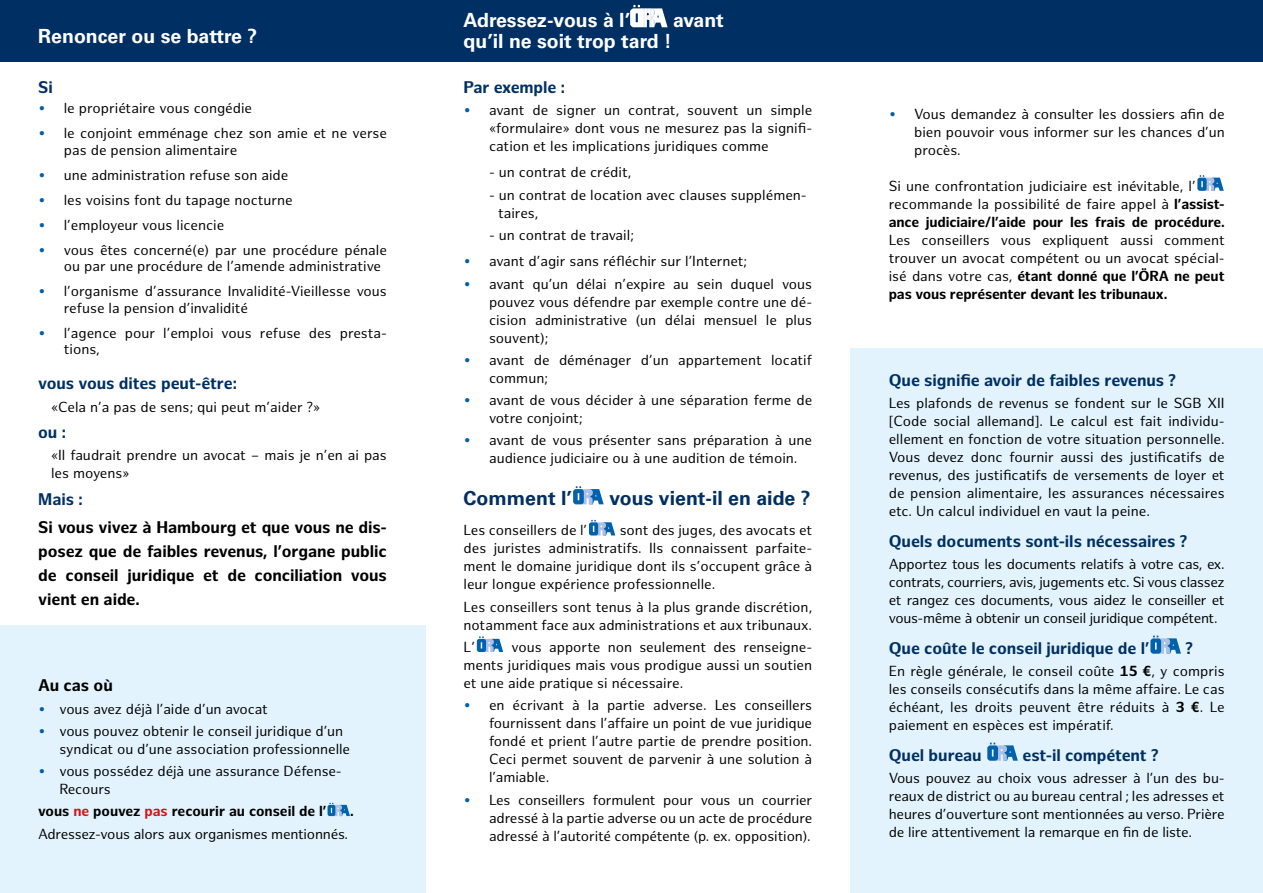
<style>
.page{position:relative;width:1263px;height:893px;background:#fff}
.page>*{position:absolute;margin:0;border:0;box-sizing:border-box;transform-origin:0 0}
.t1{font:700 19.5px "Univers LT Std";color:#fff}
.t2{font:700 19.5px "Univers LT Std";color:#003063}
.t3{font:700 16.5px "Hamburg Sans";letter-spacing:-.005em;color:#003063}
.t4{font:700 16.5px/24px "Hamburg Sans";letter-spacing:-.005em;color:#000;text-align:justify}
.t5{font:14.25px/18px "Hamburg Sans";color:#000}
.t6{font:700 14.25px "Hamburg Sans";color:#000}
.s1{font-size:18px;color:#005da9}
.s2{color:#cd171a}
.s3{font-weight:700}
</style>
<div class="page">
<div style="left:0;top:0;width:1263px;height:62px;background:#003063"></div>
<div style="left:0;top:625px;width:425px;height:268px;background:#e2f3fd"></div>
<div style="left:850px;top:349px;width:413px;height:544px;background:#e2f3fd"></div>
<svg style="left:630px;top:5px;width:38px;height:22px"></svg>
<svg style="left:573px;top:486px;width:31px;height:18px"></svg>
<svg style="left:589px;top:520px;width:26px;height:15px"></svg>
<svg style="left:477px;top:636px;width:26px;height:16px"></svg>
<svg style="left:1197px;top:175px;width:27px;height:16px"></svg>
<svg style="left:1150px;top:636px;width:31px;height:18px"></svg>
<svg style="left:987px;top:743px;width:31px;height:18px"></svg>
<svg style="left:328px;top:803px;width:22px;height:13px"></svg>
<h1 class="t1" style="left:38px;top:25px;width:220px">Renoncer ou se battre ?</h1>
<p class="t3" style="left:38px;top:77px;width:16px">Si</p>
<p class="t5" style="left:38px;top:100px;width:215px"><span class="s1">•</span> le propriétaire vous congédie</p>
<p class="t5" style="left:64px;top:126px;width:325px;line-height:16.5px;text-indent:-26px"><span class="s1">•</span> le conjoint emménage chez son amie et ne verse pas de pension alimentaire</p>
<p class="t5" style="left:38px;top:166px;width:252px"><span class="s1">•</span> une administration refuse son aide</p>
<p class="t5" style="left:38px;top:191px;width:256px"><span class="s1">•</span> les voisins font du tapage nocturne</p>
<p class="t5" style="left:38px;top:216px;width:187px"><span class="s1">•</span> l’employeur vous licencie</p>
<p class="t5" style="left:64px;top:242px;width:325px;line-height:16.5px;text-indent:-26px"><span class="s1">•</span> vous êtes concerné(e) par une procédure pénale ou par une procédure de l’amende administrative</p>
<p class="t5" style="left:64px;top:284px;width:325px;line-height:16.5px;text-indent:-26px"><span class="s1">•</span> l’organisme d’assurance Invalidité-Vieillesse vous refuse la pension d’invalidité</p>
<p class="t5" style="left:64px;top:325px;width:325px;line-height:16.5px;text-indent:-26px"><span class="s1">•</span> l’agence pour l’emploi vous refuse des presta&shy;tions,</p>
<p class="t3" style="left:38px;top:374px;width:200px">vous vous dites peut-être:</p>
<p class="t5" style="left:51px;top:398px;width:271px">«Cela n’a pas de sens; qui peut m’aider ?»</p>
<p class="t3" style="left:38px;top:423px;width:29px">ou :</p>
<p class="t5" style="left:51px;top:447px;width:337px">«Il faudrait prendre un avocat – mais je n’en ai pas les moyens»</p>
<p class="t3" style="left:38px;top:489px;width:46px">Mais :</p>
<p class="t4" style="left:38px;top:516px;width:350px">Si vous vivez à Hambourg et que vous ne dis&shy;posez que de faibles revenus, l’organe public de conseil juridique et de conciliation vous vient en aide.</p>
<p class="t4" style="left:38px;top:674px;width:76px">Au cas où</p>
<p class="t5" style="left:38px;top:700px;width:231px"><span class="s1">•</span> vous avez déjà l’aide d’un avocat</p>
<p class="t5" style="left:60px;top:722px;width:292px;text-indent:-21px"><span class="s1">•</span> vous pouvez obtenir le conseil juridique d’un syndicat ou d’une association professionnelle</p>
<p class="t5" style="left:60px;top:763px;width:284px;text-indent:-21px"><span class="s1">•</span> vous possédez déjà une assurance Défense-<br>Recours</p>
<p class="t6" style="left:38px;top:803px;width:290px">vous <span class="s2">ne</span> pouvez <span class="s2">pas</span> recourir au conseil de l’</p>
<p class="t6" style="left:350px;top:803px;width:5px">.</p>
<p class="t5" style="left:38px;top:825px;width:311px">Adressez-vous alors aux organismes mentionnés.</p>
<h1 class="t1" style="left:463px;top:9px;width:168px">Adressez-vous à l’</h1>
<h1 class="t1" style="left:673px;top:9px;width:52px">avant</h1>
<h1 class="t1" style="left:463px;top:30px;width:210px">qu’il ne soit trop tard !</h1>
<p class="t3" style="left:463px;top:77px;width:103px">Par exemple :</p>
<p class="t5" style="left:489px;top:101px;width:325px;text-align:justify;text-indent:-26px"><span class="s1">•</span> avant de signer un contrat, souvent un simple «formulaire» dont vous ne mesurez pas la signifi&shy;cation et les implications juridiques comme</p>
<p class="t5" style="left:489px;top:164px;width:144px">- un contrat de crédit,</p>
<p class="t5" style="left:498px;top:186px;width:310px;text-indent:-9px">- un contrat de location avec clauses supplémen&shy;taires,</p>
<p class="t5" style="left:489px;top:226px;width:146px">- un contrat de travail;</p>
<p class="t5" style="left:463px;top:253px;width:285px"><span class="s1">•</span> avant d’agir sans réfléchir sur l’Internet;</p>
<p class="t5" style="left:489px;top:275px;width:325px;text-align:justify;text-indent:-26px"><span class="s1">•</span> avant qu’un délai n’expire au sein duquel vous pouvez vous défendre par exemple contre une dé&shy;cision administrative (un délai mensuel le plus souvent);</p>
<p class="t5" style="left:489px;top:351px;width:325px;text-indent:-26px"><span class="s1">•</span> avant de déménager d’un appartement locatif commun;</p>
<p class="t5" style="left:489px;top:392px;width:325px;text-indent:-26px"><span class="s1">•</span> avant de vous décider à une séparation ferme de votre conjoint;</p>
<p class="t5" style="left:489px;top:432px;width:325px;text-indent:-26px"><span class="s1">•</span> avant de vous présenter sans préparation à une audience judiciaire ou à une audition de témoin.</p>
<h1 class="t2" style="left:463px;top:486px;width:110px">Comment l’</h1>
<h1 class="t2" style="left:609px;top:486px;width:203px">vous vient-il en aide ?</h1>
<p class="t5" style="left:463px;top:522px;width:125px">Les conseillers de l’</p>
<p class="t5" style="left:463px;top:522px;width:350px;text-align:justify;text-indent:156px">sont des juges, des avocats et des juristes administratifs. Ils connaissent parfaite&shy;ment le domaine juridique dont ils s’occupent grâce à leur longue expérience professionnelle.</p>
<p class="t5" style="left:463px;top:598px;width:350px">Les conseillers sont tenus à la plus grande discrétion, notamment face aux administrations et aux tribunaux.</p>
<p class="t5" style="left:463px;top:639px;width:13px">L’</p>
<p class="t5" style="left:463px;top:638px;width:350px;text-align:justify;text-indent:48px">vous apporte non seulement des renseigne&shy;ments juridiques mais vous prodigue aussi un soutien et une aide pratique si nécessaire.</p>
<p class="t5" style="left:489px;top:697px;width:325px;text-align:justify;text-indent:-26px"><span class="s1">•</span> en écrivant à la partie adverse. Les conseillers fournissent dans l’affaire un point de vue juridique fondé et prient l’autre partie de prendre position.<br>Ceci permet souvent de parvenir à une solution à l’amiable.</p>
<p class="t5" style="left:489px;top:791px;width:325px;text-align:justify;text-indent:-26px"><span class="s1">•</span> Les conseillers formulent pour vous un courrier adressé à la partie adverse ou un acte de procédure adressé à l’autorité compétente (p. ex. opposition).</p>
<p class="t5" style="left:914px;top:106px;width:312px;text-align:justify;text-indent:-26px"><span class="s1">•</span> Vous demandez à consulter les dossiers afin de bien pouvoir vous informer sur les chances d’un procès.</p>
<p class="t5" style="left:889px;top:177px;width:337px">Si une confrontation judiciaire est inévitable, l’ recommande la possibilité de faire appel à <span class="s3">l’assist&shy;ance judiciaire/l’aide pour les frais de procédure.</span></p>
<p class="t5" style="left:889px;top:231px;width:337px;text-align:justify">Les conseillers vous expliquent aussi comment trouver un avocat compétent ou un avocat spécial&shy;isé dans votre cas, <span class="s3">étant donné que l’ÖRA ne peut pas vous représenter devant les tribunaux.</span></p>
<p class="t3" style="left:889px;top:371px;width:289px">Que signifie avoir de faibles revenus ?</p>
<p class="t5" style="left:889px;top:395px;width:337px;text-align:justify">Les plafonds de revenus se fondent sur le SGB XII [Code social allemand]. Le calcul est fait individu&shy;ellement en fonction de votre situation personnelle.<br>Vous devez donc fournir aussi des justificatifs de revenus, des justificatifs de versements de loyer et de pension alimentaire, les assurances nécessaires etc. Un calcul individuel en vaut la peine.</p>
<p class="t3" style="left:889px;top:532px;width:300px">Quels documents sont-ils nécessaires ?</p>
<p class="t5" style="left:889px;top:556px;width:337px;text-align:justify">Apportez tous les documents relatifs à votre cas, ex. contrats, courriers, avis, jugements etc. Si vous classez et rangez ces documents, vous aidez le conseiller et vous-même à obtenir un conseil juridique compétent.</p>
<p class="t3" style="left:889px;top:639px;width:262px">Que coûte le conseil juridique de l’</p>
<p class="t3" style="left:1185px;top:639px;width:9px">?</p>
<p class="t5" style="left:889px;top:663px;width:337px;text-align:justify">En règle générale, le conseil coûte <span class="s3">15 €</span>, y compris les conseils consécutifs dans la même affaire. Le cas échéant, les droits peuvent être réduits à <span class="s3">3 €</span>. Le paiement en espèces est impératif.</p>
<p class="t3" style="left:889px;top:746px;width:95px">Quel bureau</p>
<p class="t3" style="left:1022px;top:746px;width:138px">est-il compétent ?</p>
<p class="t5" style="left:889px;top:770px;width:337px;text-align:justify">Vous pouvez au choix vous adresser à l’un des bu&shy;reaux de district ou au bureau central ; les adresses et heures d’ouverture sont mentionnées au verso. Prière de lire attentivement la remarque en fin de liste.</p>
</div>
